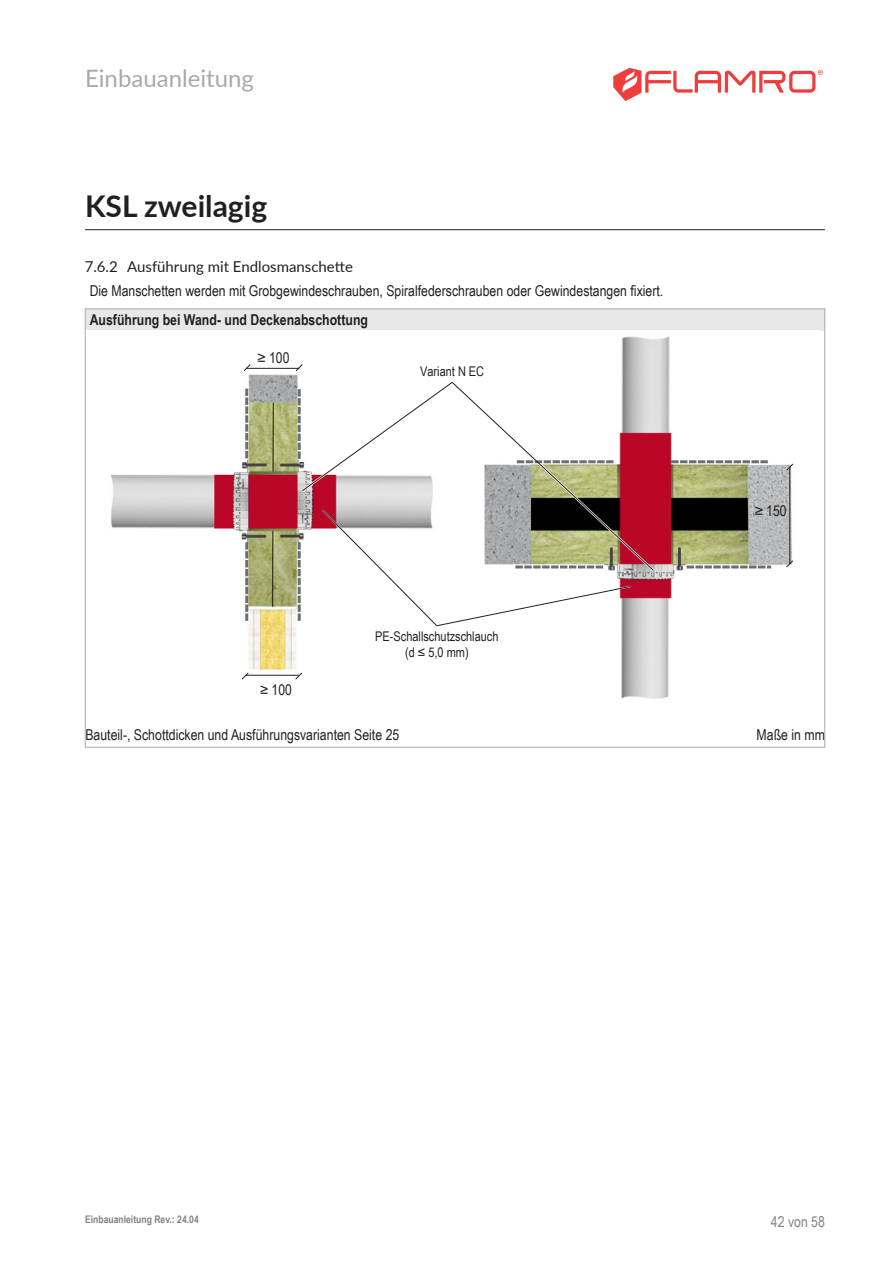
<style>
.page{position:relative;width:893px;height:1263px;background:#fff}
.page>*{position:absolute;margin:0;border:0;box-sizing:border-box;transform-origin:0 0}
.t1{font:700 30px "Lato";color:#231f20}
.t2{font:24px "Lato";color:#a8a9ad}
.p___Fließtext{font:15px "Arial Narrow";color:#231f20}
.p___Zwischenüberschrift_grauer_Balken{font:700 15px "Arial Narrow";color:#231f20}
.t3{font:15px "Lato";color:#231f20}
.p___Fließtext_rechtsbündig{font:15px "Arial Narrow";color:#231f20}
.t4{font:15px "Arial Narrow";color:#808285}
.t5{font:14.85px "Arial Narrow";color:#231f20}
.t6{font:13.35px/16px "Arial Narrow";color:#231f20;text-align:center}
.t7{font:700 10.5px "Arial Narrow";color:#808285}
</style>
<div class="page">
<hr style="left:85px;top:229px;width:740px;height:1px;background:#231f20">
<div style="left:85px;top:309px;width:740px;height:21px;background:#e6e7e9"></div>
<img style="left:110px;top:336px;width:682px;height:363px">
<svg style="left:673px;top:460px;width:97px;height:3px"></svg>
<svg style="left:688px;top:565px;width:82px;height:3px"></svg>
<hr style="left:247px;top:368px;width:52px;height:1px;background:#231f20">
<svg style="left:243px;top:363px;width:8px;height:9px"></svg>
<svg style="left:295px;top:363px;width:8px;height:9px"></svg>
<hr style="left:245px;top:675px;width:54px;height:1px;background:#231f20">
<svg style="left:241px;top:672px;width:8px;height:8px"></svg>
<svg style="left:295px;top:672px;width:8px;height:8px"></svg>
<hr style="left:789px;top:467px;width:1px;height:97px;background:#231f20">
<svg style="left:786px;top:463px;width:8px;height:8px"></svg>
<svg style="left:786px;top:560px;width:7px;height:8px"></svg>
<svg style="left:298px;top:379px;width:358px;height:249px"></svg>
<svg style="left:245px;top:541px;width:3px;height:78px"></svg>
<svg style="left:245px;top:386px;width:3px;height:71px"></svg>
<svg style="left:613px;top:68px;width:210px;height:33px"></svg>
<h2 class="t2" style="left:85px;top:61px;width:170px">Einbauanleitung</h2>
<h1 class="t1" style="left:85px;top:184px;width:184px">KSL zweilagig</h1>
<p class="t3" style="left:85px;top:256px;width:270px">7.6.2 Ausführung mit Endlosmanschette</p>
<p class="p___Zwischenüberschrift_grauer_Balken" style="left:90px;top:308px;width:280px">Ausführung bei Wand- und Deckenabschottung</p>
<p class="p___Fließtext" style="left:90px;top:279px;width:575px">Die Manschetten werden mit Grobgewindeschrauben, Spiralfederschrauben oder Gewindestangen fixiert.</p>
<p class="t5" style="left:258px;top:347px;width:33px">≥ 100</p>
<p class="t6" style="left:420px;top:363px;width:66px">Variant N EC</p>
<p class="t5" style="left:260px;top:679px;width:33px">≥ 100</p>
<p class="t6" style="left:375px;top:627px;width:125px">PE-Schallschutzschlauch (d ≤ 5,0 mm)</p>
<p class="t5" style="left:755px;top:500px;width:33px">≥ 150</p>
<p class="p___Fließtext" style="left:85px;top:723px;width:315px">Bauteil-, Schottdicken und Ausführungsvarianten Seite 25</p>
<p class="p___Fließtext_rechtsbündig" style="left:757px;top:723px;width:70px">Maße in mm</p>
<p class="t7" style="left:85px;top:1212px;width:115px">Einbauanleitung Rev.: 24.04</p>
<p class="t4" style="left:771px;top:1210px;width:56px">42 von 58</p>
</div>
